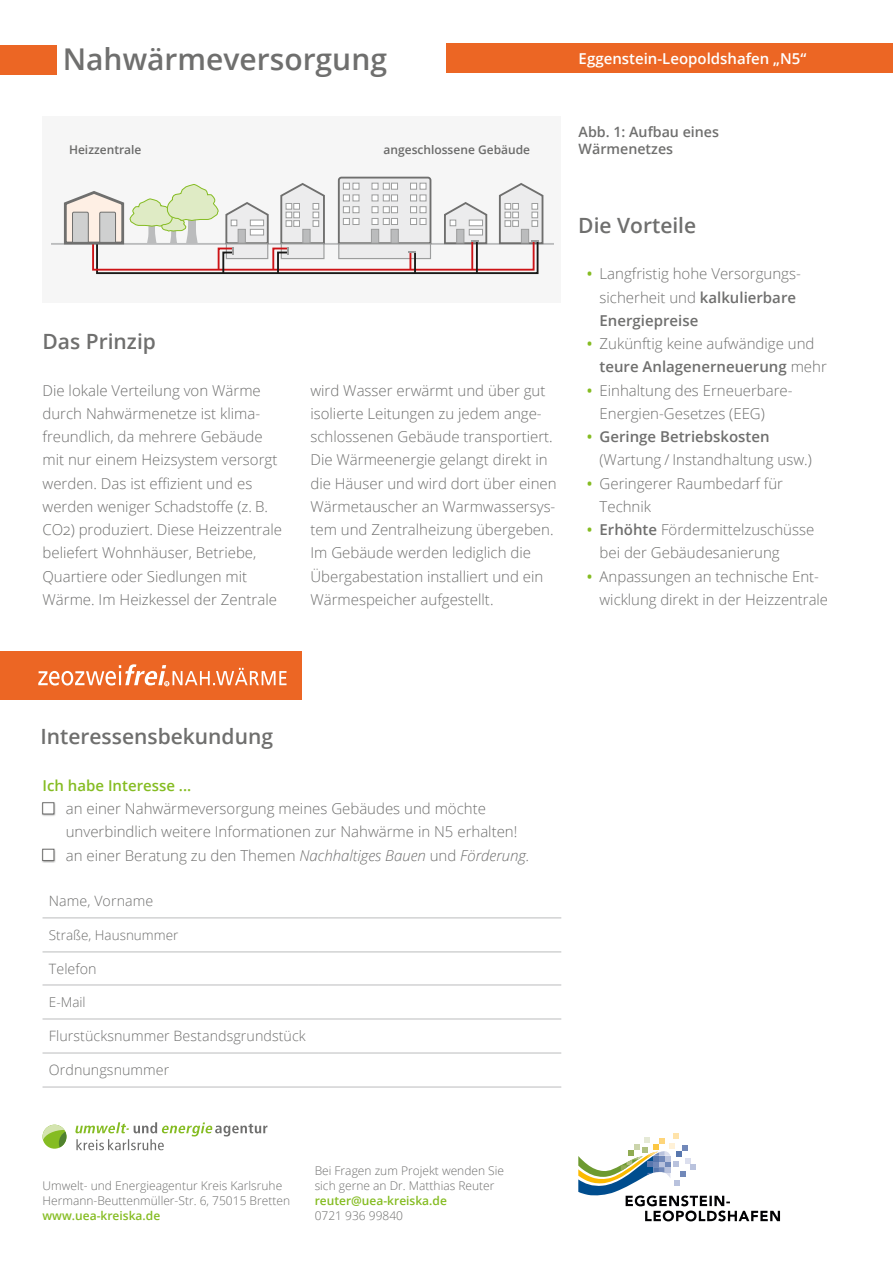
<style>
.page{position:relative;width:893px;height:1263px;background:#fff}
.page>*{position:absolute;margin:0;border:0;box-sizing:border-box;transform-origin:0 0}
.OS_Light_Head_2{font:600 30px "Open Sans";color:#6f6f6e}
.OS_Semi_Head_3{font:600 21px "Open Sans";color:#6f6f6e}
.OS_Light_Fließtext{font:600 21px "Open Sans";color:#6f6f6e}
.OS_Light_Fließtext-2{font:300 15px/23.2px "Open Sans";color:#6f6f6e}
.OS_Light_Fließtext-3{font:600 15px "Open Sans";color:#fff}
.OS_Light_Fließtext-4{font:600 15px "Open Sans";color:#85bc22}
.OS_Light_Tabelle{font:300 14.25px "Open Sans";letter-spacing:.005em;color:#6f6f6e}
.OS_Semi_Bilduntersch{font:600 14.25px/17.1px "Open Sans";color:#6f6f6e}
.OS_Light_Tabelle-2{font:300 13.5px "Open Sans";color:#6f6f6e}
.OS_Light_Sternchen{font:300 12px/15px "Open Sans";color:#6f6f6e}
.OS_Light_Sternchen-2{font:600 12px "Open Sans";color:#85bc22}
.t1{font:600 12px "Open Sans";color:#6f6f6e}
.s1{font-weight:600;color:#85bc22}
.s2{font-weight:600}
.s3{font-style:italic}
</style>
<div class="page">
<svg style="left:578px;top:1133px;width:202px;height:89px"></svg>
<div style="left:446px;top:44px;width:447px;height:29px;background:#ec6624"></div>
<div style="left:0;top:45px;width:57px;height:29px;background:#ec6624"></div>
<div style="left:0;top:651px;width:302px;height:48px;background:#ec6624"></div>
<div style="left:43px;top:117px;width:518px;height:186px;background:#f6f6f6"></div>
<hr style="left:51px;top:243px;width:503px;height:2px;background:#bbbcbd">
<svg style="left:63px;top:176px;width:481px;height:99px"></svg>
<svg style="left:38px;top:664px;width:248px;height:22px"></svg>
<svg style="left:75px;top:1122px;width:192px;height:28px"></svg>
<svg style="left:43px;top:1125px;width:24px;height:23px"></svg>
<div style="left:41px;top:801px;width:15px;height:15px;background:#1a1a18;opacity:.5"></div>
<div style="left:43px;top:802px;width:11px;height:12px;background:#fff;border:1px solid #6f6f6e"></div>
<div style="left:41px;top:848px;width:15px;height:15px;background:#1a1a18;opacity:.5"></div>
<div style="left:43px;top:849px;width:11px;height:12px;background:#fff;border:1px solid #6f6f6e"></div>
<svg style="left:43px;top:918px;width:518px;height:169px"></svg>
<hr style="left:319px;top:917px;width:242px;height:1px;background:#bbbcbd">
<hr style="left:43px;top:951px;width:276px;height:1px;background:#bbbcbd">
<hr style="left:319px;top:951px;width:242px;height:1px;background:#bbbcbd">
<hr style="left:319px;top:984px;width:242px;height:1px;background:#bbbcbd">
<hr style="left:43px;top:1018px;width:276px;height:1px;background:#bbbcbd">
<hr style="left:319px;top:1018px;width:242px;height:1px;background:#bbbcbd">
<hr style="left:43px;top:1053px;width:276px;height:1px;background:#bbbcbd">
<hr style="left:319px;top:1053px;width:242px;height:1px;background:#bbbcbd">
<hr style="left:43px;top:1087px;width:276px;height:1px;background:#bbbcbd">
<hr style="left:319px;top:1087px;width:242px;height:1px;background:#bbbcbd">
<hr style="left:43px;top:984px;width:276px;height:1px;background:#bbbcbd">
<hr style="left:43px;top:917px;width:276px;height:1px;background:#bbbcbd">
<p class="OS_Light_Head_2" style="left:63px;top:39px;width:326px">Nahwärmeversorgung</p>
<p class="OS_Light_Fließtext-3" style="left:579px;top:48px;width:229px">Eggenstein-Leopoldshafen „N5“</p>
<p class="t1" style="left:69px;top:142px;width:74px">Heizzentrale</p>
<p class="t1" style="left:384px;top:142px;width:148px">angeschlossene Gebäude</p>
<p class="OS_Semi_Bilduntersch" style="left:579px;top:123px;width:142px">Abb. 1: Aufbau eines<br>Wärmenetzes</p>
<p class="OS_Semi_Head_3" style="left:43px;top:327px;width:115px">Das Prinzip</p>
<p class="OS_Light_Fließtext-2" style="left:43px;top:378px;width:241px">Die lokale Verteilung von Wärme durch Nahwärmenetze ist klima&shy;freundlich, da mehrere Gebäude mit nur einem Heizsystem versorgt werden. Das ist effizient und es werden weniger Schadstoffe (z. B.<br>CO2) produziert. Diese Heizzentrale beliefert Wohnhäuser, Betriebe, Quartiere oder Siedlungen mit Wärme. Im Heizkessel der Zentrale</p>
<p class="OS_Light_Fließtext-2" style="left:310px;top:378px;width:248px">wird Wasser erwärmt und über gut isolierte Leitungen zu jedem ange&shy;schlossenen Gebäude transportiert.<br>Die Wärmeenergie gelangt direkt in die Häuser und wird dort über einen Wärmetauscher an Warmwassersys&shy;tem und Zentralheizung übergeben.<br>Im Gebäude werden lediglich die Übergabestation installiert und ein Wärmespeicher aufgestellt.</p>
<p class="OS_Semi_Head_3" style="left:578px;top:211px;width:119px">Die Vorteile</p>
<p class="OS_Light_Fließtext-2" style="left:600px;top:262px;width:203px;text-indent:-13px"><span class="s1">•</span> Langfristig hohe Versorgungs&shy;sicherheit und <span class="s2">kalkulierbare<br>Energiepreise</span></p>
<p class="OS_Light_Fließtext-2" style="left:600px;top:332px;width:229px;text-indent:-13px"><span class="s1">•</span> Zukünftig keine aufwändige und <span class="s2">teure Anlagenerneuerung</span> mehr</p>
<p class="OS_Light_Fließtext-2" style="left:600px;top:378px;width:195px;text-indent:-13px"><span class="s1">•</span> Einhaltung des Erneuerbare-<br>Energien-Gesetzes (EEG)</p>
<p class="OS_Light_Fließtext-2" style="left:600px;top:425px;width:214px;text-indent:-13px"><span class="s1">•</span> <span class="s2">Geringe Betriebskosten </span>(Wartung / Instandhaltung usw.)</p>
<p class="OS_Light_Fließtext-2" style="left:600px;top:471px;width:185px;text-indent:-13px"><span class="s1">•</span> Geringerer Raumbedarf für<br>Technik</p>
<p class="OS_Light_Fließtext-2" style="left:600px;top:518px;width:216px;text-indent:-13px"><span class="s1">•</span> <span class="s2">Erhöhte</span> Fördermittelzuschüsse bei der Gebäudesanierung</p>
<p class="OS_Light_Fließtext-2" style="left:600px;top:564px;width:230px;text-indent:-13px"><span class="s1">•</span> Anpassungen an technische Ent&shy;wicklung direkt in der Heizzentrale</p>
<p class="OS_Light_Fließtext" style="left:40px;top:722px;width:234px">Interessensbekundung</p>
<p class="OS_Light_Fließtext-4" style="left:43px;top:775px;width:150px">Ich habe Interesse ...</p>
<p class="OS_Light_Fließtext-2" style="left:66px;top:797px;width:453px">an einer Nahwärmeversorgung meines Gebäudes und möchte unverbindlich weitere Informationen zur Nahwärme in N5 erhalten!</p>
<p class="OS_Light_Fließtext-2" style="left:66px;top:843px;width:465px">an einer Beratung zu den Themen <span class="s3">Nachhaltiges Bauen</span> und <span class="s3">Förderung.</span></p>
<p class="OS_Light_Tabelle" style="left:49px;top:891px;width:106px">Name, Vorname</p>
<p class="OS_Light_Tabelle-2" style="left:49px;top:926px;width:131px">Straße, Hausnummer</p>
<p class="OS_Light_Tabelle" style="left:49px;top:959px;width:49px">Telefon</p>
<p class="OS_Light_Tabelle-2" style="left:49px;top:993px;width:38px">E-Mail</p>
<p class="OS_Light_Tabelle" style="left:49px;top:1026px;width:258px">Flurstücksnummer Bestandsgrundstück</p>
<p class="OS_Light_Tabelle" style="left:49px;top:1060px;width:122px">Ordnungsnummer</p>
<p class="OS_Light_Sternchen" style="left:43px;top:1178px;width:241px">Umwelt- und Energieagentur Kreis Karlsruhe</p>
<p class="OS_Light_Sternchen" style="left:43px;top:1193px;width:249px">Hermann-Beuttenmüller-Str. 6, 75015 Bretten</p>
<p class="OS_Light_Sternchen-2" style="left:43px;top:1208px;width:119px">www.uea-kreiska.de</p>
<p class="OS_Light_Sternchen" style="left:315px;top:1163px;width:191px">Bei Fragen zum Projekt wenden Sie sich gerne an Dr. Matthias Reuter</p>
<p class="OS_Light_Sternchen-2" style="left:315px;top:1192px;width:134px">reuter@uea-kreiska.de</p>
<p class="OS_Light_Sternchen" style="left:315px;top:1208px;width:90px">0721 936 99840</p>
</div>
